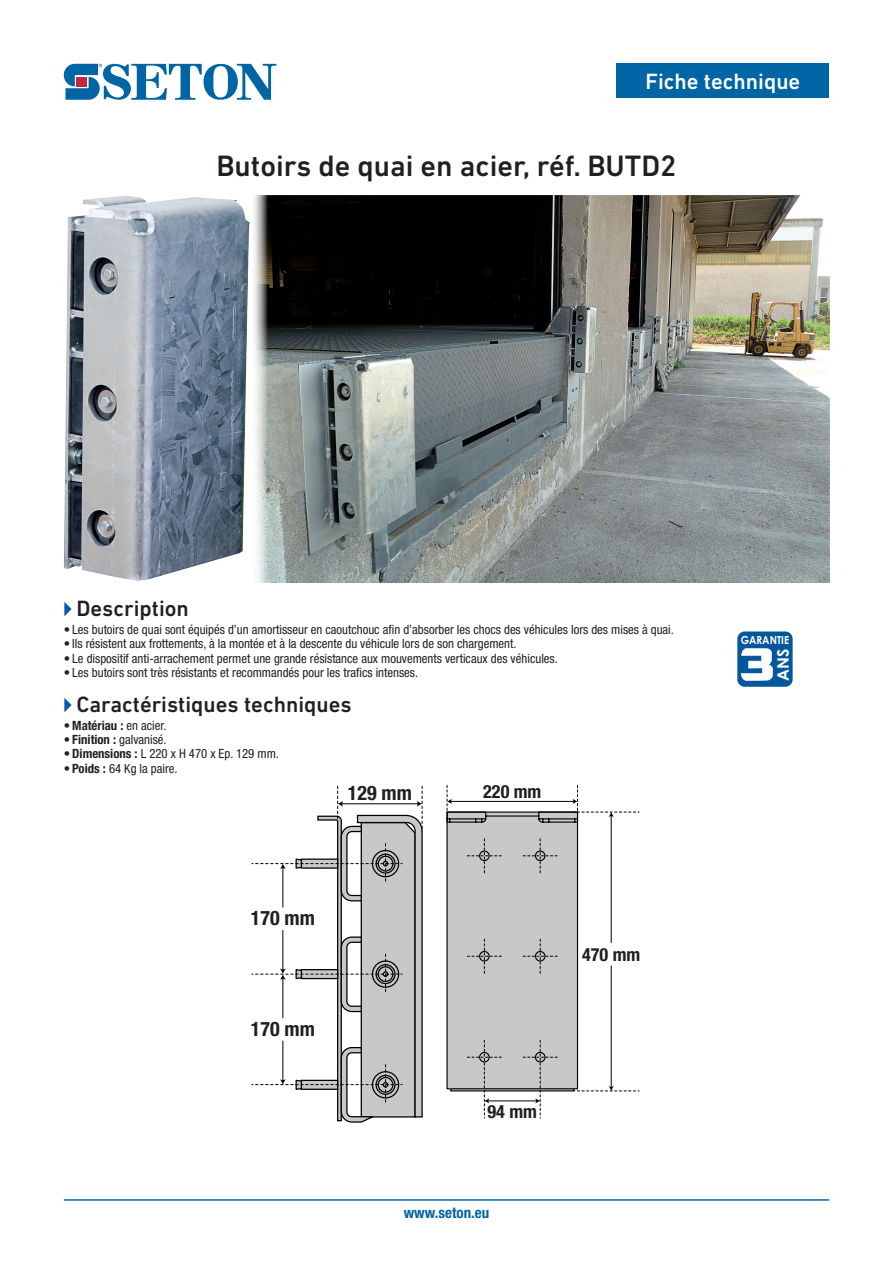
<style>
.page{position:relative;width:893px;height:1263px;background:#fff}
.page>*{position:absolute;margin:0;border:0;box-sizing:border-box;transform-origin:0 0}
.Category2_Header{font:500 30px "DIN Next LT Pro";color:#231f20}
.t1{font:500 22.5px "DIN Next LT Pro";color:#231f20}
.t2{font:500 22.5px "DIN Next LT Pro";color:#fff}
.t3{font:700 condensed 19.95px "Helvetica Neue LT Pro";color:#231f20}
.t4{font:700 condensed 18.15px "Helvetica Neue LT Pro";color:#231f20}
.t5{font:700 15.9px "Century Gothic Pro";color:#fff}
.t6{font:700 condensed 15px "Helvetica Neue LT Pro";color:#0065a4}
.t7{font:condensed 12.75px "Helvetica Neue LT Pro";color:#231f20}
.t8{font:700 11.1px "Century Gothic Pro";color:#fff;scale:.9 1}
.s1{font-family:"Abacus Three S Si";font-weight:400;font-size:16.5px;color:#015aaa}
.s2{font-weight:700}
</style>
<div class="page">
<svg style="left:64px;top:64px;width:212px;height:36px"></svg>
<hr style="left:64px;top:1199px;width:765px;height:2px;background:#0065a4">
<div style="left:617px;top:64px;width:212px;height:34px;background:#0065a4"></div>
<img style="left:64px;top:196px;width:186px;height:385px">
<svg style="left:252px;top:786px;width:171px;height:337px"></svg>
<hr style="left:611px;top:815px;width:1px;height:127px;background:#000001">
<hr style="left:611px;top:966px;width:1px;height:121px;background:#000001">
<svg style="left:574px;top:1086px;width:65px;height:5px"></svg>
<div style="left:447px;top:812px;width:130px;height:277px;background:#c7c8ca"></div>
<div style="left:446px;top:811px;width:132px;height:278px;border:1px solid #000001"></div>
<div style="left:450px;top:1088px;width:124px;height:3px;border:1px solid #000001"></div>
<svg style="left:467px;top:839px;width:90px;height:279px"></svg>
<svg style="left:446px;top:785px;width:193px;height:38px"></svg>
<img style="left:254px;top:196px;width:575px;height:387px">
<div style="left:737px;top:631px;width:56px;height:56px;background:#05579c;border-radius:7px"></div>
<svg style="left:741px;top:648px;width:32px;height:33px"></svg>
<h2 class="t2" style="left:645px;top:69px;width:156px">Fiche technique</h2>
<p class="Category2_Header" style="left:216px;top:148px;width:462px">Butoirs de quai en acier, réf. BUTD2</p>
<p class="t1" style="left:64px;top:596px;width:127px"><span class="s1">A</span> Description</p>
<p class="t7" style="left:64px;top:622px;width:612px">• Les butoirs de quai sont équipés d’un amortisseur en caoutchouc afin d’absorber les chocs des véhicules lors des mises à quai.</p>
<p class="t7" style="left:64px;top:636px;width:454px">• Ils résistent aux frottements, à la montée et à la descente du véhicule lors de son chargement.</p>
<p class="t7" style="left:64px;top:651px;width:496px">• Le dispositif anti-arrachement permet une grande résistance aux mouvements verticaux des véhicules.</p>
<p class="t7" style="left:64px;top:665px;width:356px">• Les butoirs sont très résistants et recommandés pour les trafics intenses.</p>
<p class="t1" style="left:64px;top:691px;width:289px"><span class="s1">A</span> Caractéristiques techniques</p>
<p class="t7" style="left:64px;top:718px;width:104px">• <span class="s2">Matériau :</span> en acier.</p>
<p class="t7" style="left:64px;top:732px;width:104px">• <span class="s2">Finition :</span> galvanisé.</p>
<p class="t7" style="left:64px;top:746px;width:217px">• <span class="s2">Dimensions :</span> L 220 x H 470 x Ep. 129 mm.</p>
<p class="t7" style="left:64px;top:761px;width:115px">• <span class="s2">Poids :</span> 64 Kg la paire.</p>
<p class="t3" style="left:348px;top:780px;width:65px">129 mm</p>
<p class="t4" style="left:483px;top:781px;width:60px">220 mm</p>
<p class="t3" style="left:251px;top:906px;width:65px">170 mm</p>
<p class="t3" style="left:251px;top:1016px;width:65px">170 mm</p>
<p class="t4" style="left:582px;top:944px;width:60px">470 mm</p>
<p class="t4" style="left:488px;top:1101px;width:51px">94 mm</p>
<p class="t6" style="left:404px;top:1204px;width:87px">www.seton.eu</p>
<p class="t8" style="left:741px;top:633px;width:55px">GARANTIE</p>
<p class="t5" style="left:773px;top:681px;width:34px;rotate:-90deg">ANS</p>
</div>
